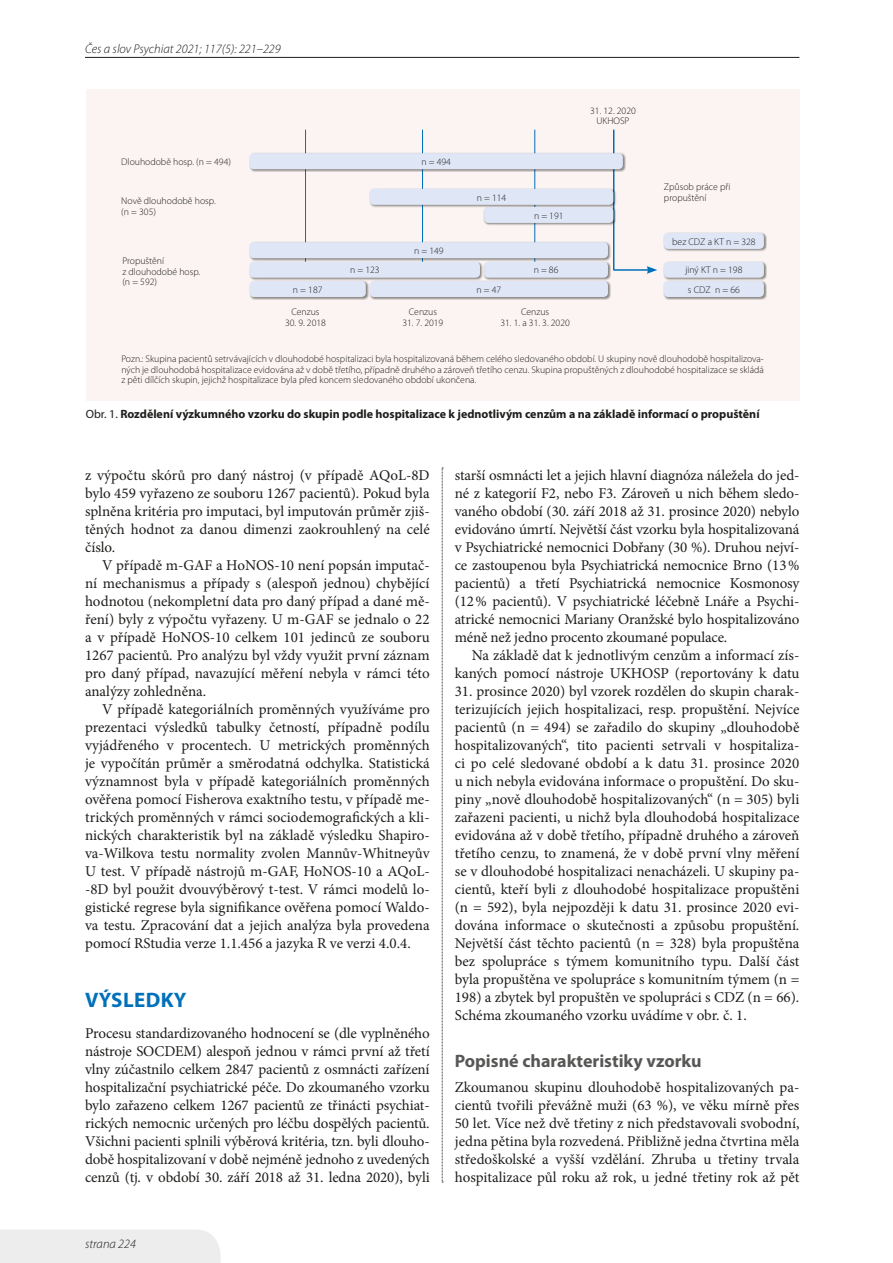
<style>
.page{position:relative;width:893px;height:1263px;background:#fff}
.page>*{position:absolute;margin:0;border:0;box-sizing:border-box;transform-origin:0 0}
.t1{font:700 21px "Myriad Pro";letter-spacing:.02em;color:#0070ba}
.t2{font:700 18px "Myriad Pro";color:#575756}
.t3{font:15px/18px "Minion Pro";letter-spacing:-.005em;color:#1d1d1b;text-align:justify}
.t4{font:italic 300 12.75px "Myriad Pro";color:#1d1d1b}
.t5{font:700 12px "Myriad Pro";color:#1d1d1b}
.t6{font:300 9.75px/10.5px "Myriad Pro";color:#1d1d1b}
.s1{font-weight:400}
</style>
<div class="page">
<hr style="left:85px;top:57px;width:714px;height:1px;background:#1d1d1b">
<div style="left:0;top:1230px;width:221px;height:33px;background:#ededed"></div>
<div style="left:86px;top:89px;width:713px;height:312px;background:#fbf4f2"></div>
<svg style="left:442px;top:468px;width:1px;height:715px"></svg>
<hr style="left:305px;top:130px;width:1px;height:140px;background:#0070ba">
<hr style="left:422px;top:130px;width:1px;height:140px;background:#0070ba">
<hr style="left:534px;top:130px;width:1px;height:140px;background:#0070ba">
<hr style="left:613px;top:130px;width:1px;height:140px;background:#0070ba">
<hr style="left:613px;top:269px;width:36px;height:2px;background:#0070ba">
<svg style="left:647px;top:266px;width:10px;height:8px"></svg>
<div style="left:249px;top:152px;width:377px;height:20px;background:#1d1d1b;opacity:.5"></div>
<div style="left:250px;top:153px;width:373px;height:16px;background:#dfe7f7;border-radius:4px"></div>
<div style="left:249px;top:261px;width:234px;height:20px;background:#1d1d1b;opacity:.5"></div>
<div style="left:250px;top:262px;width:230px;height:16px;background:#dfe7f7;border-radius:4px"></div>
<div style="left:483px;top:261px;width:128px;height:20px;background:#1d1d1b;opacity:.5"></div>
<div style="left:484px;top:262px;width:124px;height:16px;background:#dfe7f7;border-radius:4px"></div>
<div style="left:369px;top:280px;width:242px;height:20px;background:#1d1d1b;opacity:.5"></div>
<div style="left:370px;top:281px;width:238px;height:16px;background:#dfe7f7;border-radius:4px"></div>
<div style="left:249px;top:280px;width:120px;height:20px;background:#1d1d1b;opacity:.5"></div>
<div style="left:250px;top:281px;width:116px;height:16px;background:#dfe7f7;border-radius:4px"></div>
<div style="left:663px;top:280px;width:104px;height:20px;background:#1d1d1b;opacity:.5"></div>
<div style="left:664px;top:281px;width:100px;height:16px;background:#dfe7f7;border-radius:4px"></div>
<div style="left:663px;top:261px;width:104px;height:20px;background:#1d1d1b;opacity:.5"></div>
<div style="left:664px;top:262px;width:100px;height:16px;background:#dfe7f7;border-radius:4px"></div>
<div style="left:663px;top:232px;width:104px;height:20px;background:#1d1d1b;opacity:.5"></div>
<div style="left:664px;top:233px;width:100px;height:16px;background:#dfe7f7;border-radius:4px"></div>
<div style="left:369px;top:188px;width:247px;height:20px;background:#1d1d1b;opacity:.5"></div>
<div style="left:370px;top:189px;width:243px;height:16px;background:#dfe7f7;border-radius:4px"></div>
<div style="left:249px;top:241px;width:362px;height:20px;background:#1d1d1b;opacity:.5"></div>
<div style="left:250px;top:242px;width:358px;height:16px;background:#dfe7f7;border-radius:4px"></div>
<div style="left:483px;top:206px;width:133px;height:20px;background:#1d1d1b;opacity:.5"></div>
<div style="left:484px;top:207px;width:129px;height:16px;background:#dfe7f7;border-radius:4px"></div>
<p class="t4" style="left:85px;top:42px;width:197px">Čes a slov Psychiat 2021; 117(5): 221–229</p>
<p class="t6" style="left:121px;top:157px;width:111px">Dlouhodobě hosp. (n = 494)</p>
<p class="t6" style="left:121px;top:196px;width:96px">Nově dlouhodobě hosp. (n = 305)</p>
<p class="t6" style="left:122px;top:256px;width:79px">Propuštění<br>z dlouhodobé hosp. (n = 592)</p>
<p class="t6" style="left:350px;top:265px;width:31px">n = 123</p>
<p class="t6" style="left:421px;top:157px;width:31px">n = 494</p>
<p class="t6" style="left:414px;top:246px;width:31px">n = 149</p>
<p class="t6" style="left:477px;top:192px;width:31px">n = 114</p>
<p class="t6" style="left:293px;top:284px;width:31px">n = 187</p>
<p class="t6" style="left:476px;top:284px;width:26px">n = 47</p>
<p class="t6" style="left:534px;top:210px;width:31px">n = 191</p>
<p class="t6" style="left:534px;top:265px;width:26px">n = 86</p>
<p class="t6" style="left:291px;top:307px;width:30px">Cenzus</p>
<p class="t6" style="left:285px;top:317px;width:42px">30. 9. 2018</p>
<p class="t6" style="left:409px;top:307px;width:30px">Cenzus</p>
<p class="t6" style="left:402px;top:317px;width:42px">31. 7. 2019</p>
<p class="t6" style="left:521px;top:307px;width:30px">Cenzus</p>
<p class="t6" style="left:500px;top:317px;width:71px">31. 1. a 31. 3. 2020</p>
<p class="t6" style="left:590px;top:105px;width:47px;text-align:center">31. 12. 2020<br>U KHOSP</p>
<p class="t6" style="left:664px;top:182px;width:68px">Způsob práce při propuštění</p>
<p class="t6" style="left:672px;top:236px;width:85px">bez CDZ a KT n = 328</p>
<p class="t6" style="left:685px;top:265px;width:59px">jiný KT n = 198</p>
<p class="t6" style="left:688px;top:284px;width:53px">s CDZ n = 66</p>
<p class="t6" style="left:121px;top:354px;width:644px;text-align:justify">Pozn.: Skupina pacientů setrvávajících v dlouhodobé hospitalizaci byla hospitalizovaná během celého sledovaného období. U skupiny nově dlouhodobě hospitalizova&shy;ných je dlouhodobá hospitalizace evidována až v době třetího, případně druhého a zároveň třetího cenzu. Skupina propuštěných z dlouhodobé hospitalizace se skládá z pěti dílčích skupin, jejichž hospitalizace byla před koncem sledovaného období ukončena.</p>
<p class="t5" style="left:86px;top:406px;width:675px"><span class="s1">Obr. 1.</span> Rozdělení výzkumného vzorku do skupin podle hospitalizace k jednotlivým cenzům a na základě informací o propuštění</p>
<p class="t3" style="left:85px;top:466px;width:346px">z výpočtu skórů pro daný nástroj (v případě AQoL-8D bylo 459 vyřazeno ze souboru 1267 pacientů). Pokud byla splněna kritéria pro imputaci, byl imputován průměr zjiš&shy;těných hodnot za danou dimenzi zaokrouhlený na celé číslo.</p>
<p class="t3" style="left:85px;top:556px;width:346px;text-indent:17px">V případě m-GAF a HoNOS-10 není popsán imputač&shy;ní mechanismus a případy s (alespoň jednou) chybějící hodnotou (nekompletní data pro daný případ a dané mě&shy;ření) byly z výpočtu vyřazeny. U m-GAF se jednalo o 22 a v případě HoNOS-10 celkem 101 jedinců ze souboru 1267 pacientů. Pro analýzu byl vždy využit první záznam pro daný případ, navazující měření nebyla v rámci této analýzy zohledněna.</p>
<p class="t3" style="left:85px;top:700px;width:346px;text-indent:17px">V případě kategoriálních proměnných využíváme pro prezentaci výsledků tabulky četností, případně podílu vyjádřeného v procentech. U metrických proměnných je vypočítán průměr a směrodatná odchylka. Statistická významnost byla v případě kategoriálních proměnných ověřena pomocí Fisherova exaktního testu, v případě me&shy;trických proměnných v rámci sociodemografických a kli&shy;nických charakteristik byl na základě výsledku Shapiro&shy;va-Wilkova testu normality zvolen Mannův-Whitneyův U test. V případě nástrojů m-GAF, HoNOS-10 a AQoL--8D byl použit dvouvýběrový t-test. V rámci modelů lo&shy;gistické regrese byla signifikance ověřena pomocí Waldo&shy;va testu. Zpracování dat a jejich analýza byla provedena pomocí RStudia verze 1.1.456 a jazyka R ve verzi 4.0.4.</p>
<h1 class="t1" style="left:85px;top:986px;width:103px">Výsl edky</h1>
<p class="t3" style="left:85px;top:1024px;width:346px">Procesu standardizovaného hodnocení se (dle vyplněného nástroje SOCDEM) alespoň jednou v rámci první až třetí vlny zúčastnilo celkem 2847 pacientů z osmnácti zařízení hospitalizační psychiatrické péče. Do zkoumaného vzorku bylo zařazeno celkem 1267 pacientů ze třinácti psychiat&shy;rických nemocnic určených pro léčbu dospělých pacientů.<br>Všichni pacienti splnili výběrová kritéria, tzn. byli dlouho&shy;době hospitalizovaní v době nejméně jednoho z uvedených cenzů (tj. v období 30. září 2018 až 31. ledna 2020), byli</p>
<p class="t4" style="left:85px;top:1237px;width:52px">strana 224</p>
<p class="t3" style="left:455px;top:466px;width:346px">starší osmnácti let a jejich hlavní diagnóza náležela do jed&shy;né z kategorií F2, nebo F3. Zároveň u nich během sledo&shy;vaného období (30. září 2018 až 31. prosince 2020) nebylo evidováno úmrtí. Největší část vzorku byla hospitalizovaná v Psychiatrické nemocnici Dobřany (30 %). Druhou nejví&shy;ce zastoupenou byla Psychiatrická nemocnice Brno (13% pacientů) a třetí Psychiatrická nemocnice Kosmonosy (12% pacientů). V psychiatrické léčebně Lnáře a Psychi&shy;atrické nemocnici Mariany Oranžské bylo hospitalizováno méně než jedno procento zkoumané populace.</p>
<p class="t3" style="left:455px;top:646px;width:346px;text-align:right">Na základě dat k jednotlivým cenzům a informací zís&shy;kaných pomocí nástroje UKHOSP (reportovány k datu</p>
<p class="t3" style="left:455px;top:682px;width:346px">31. prosince 2020) byl vzorek rozdělen do skupin charak&shy;terizujících jejich hospitalizaci, resp. propuštění. Nejvíce pacientů (n = 494) se zařadilo do skupiny „dlouhodobě hospitalizovaných“, tito pacienti setrvali v hospitaliza&shy;ci po celé sledované období a k datu 31. prosince 2020 u nich nebyla evidována informace o propuštění. Do sku&shy;piny „nově dlouhodobě hospitalizovaných“ (n = 305) byli zařazeni pacienti, u nichž byla dlouhodobá hospitalizace evidována až v době třetího, případně druhého a zároveň třetího cenzu, to znamená, že v době první vlny měření se v dlouhodobé hospitalizaci nenacházeli. U skupiny pa&shy;cientů, kteří byli z dlouhodobé hospitalizace propuštěni (n = 592), byla nejpozději k datu 31. prosince 2020 evi&shy;dována informace o skutečnosti a způsobu propuštění.<br>Největší část těchto pacientů (n = 328) byla propuštěna bez spolupráce s týmem komunitního typu. Další část byla propuštěna ve spolupráce s komunitním týmem (n = 198) a zbytek byl propuštěn ve spolupráci s CDZ (n = 66).<br>Schéma zkoumaného vzorku uvádíme v obr. č. 1.</p>
<p class="t2" style="left:455px;top:1049px;width:248px">Popisné charakteristiky vzorku</p>
<p class="t3" style="left:455px;top:1078px;width:346px">Zkoumanou skupinu dlouhodobě hospitalizovaných pa&shy;cientů tvořili převážně muži (63 %), ve věku mírně přes 50 let. Více než dvě třetiny z nich představovali svobodní, jedna pětina byla rozvedená. Přibližně jedna čtvrtina měla středoškolské a vyšší vzdělání. Zhruba u třetiny trvala hospitalizace půl roku až rok, u jedné třetiny rok až pět</p>
</div>
